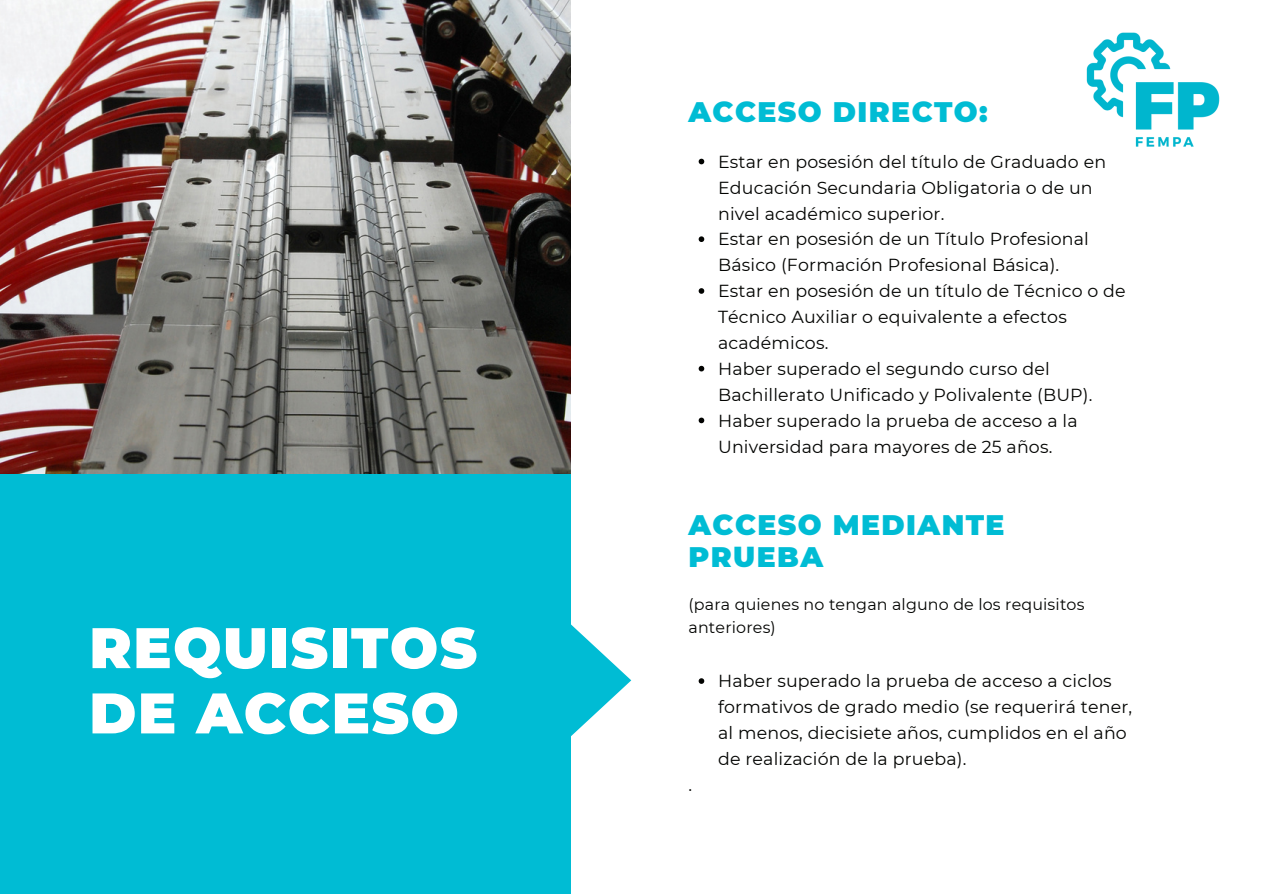
<style>
.page{position:relative;width:1263px;height:894px;background:#fff}
.page>*{position:absolute;margin:0;border:0;box-sizing:border-box;transform-origin:0 0}
.t1{font:900 57px/65.2px "Montserrat";letter-spacing:.025em;color:#fff}
.t2{font:900 28.2px/31.5px "Montserrat";letter-spacing:.05em;color:#00bcd4}
.t3{font:17.4px/25.8px "Montserrat";letter-spacing:.01em;color:#020301}
.t4{font:15.9px/23.5px "Montserrat";letter-spacing:.01em;color:#020301}
</style>
<div class="page">
<div style="left:0;top:0;width:1263px;height:893px;background:#00bcd4"></div>
<img style="left:0;top:0;width:571px;height:473px">
<div style="left:571px;top:0;width:692px;height:893px;background:#fff"></div>
<svg style="left:571px;top:624px;width:60px;height:112px"></svg>
<img style="left:1086px;top:32px;width:134px;height:115px">
<svg style="left:699px;top:678px;width:5px;height:5px"></svg>
<svg style="left:699px;top:159px;width:5px;height:5px"></svg>
<svg style="left:699px;top:236px;width:5px;height:6px"></svg>
<svg style="left:699px;top:288px;width:5px;height:6px"></svg>
<svg style="left:699px;top:366px;width:5px;height:5px"></svg>
<svg style="left:699px;top:417px;width:5px;height:6px"></svg>
<p class="t1" style="left:89px;top:615px;width:389px">REQUISITOS<br>DE ACCESO</p>
<p class="t2" style="left:688px;top:96px;width:301px">ACCESO DIRECTO:</p>
<p class="t3" style="left:718px;top:148px;width:389px">Estar en posesión del título de Graduado en<br>Educación Secundaria Obligatoria o de un nivel académico superior.</p>
<p class="t3" style="left:718px;top:226px;width:372px">Estar en posesión de un Título Profesional<br>Básico (Formación Profesional Básica).</p>
<p class="t3" style="left:718px;top:278px;width:409px">Estar en posesión de un título de Técnico o de<br>Técnico Auxiliar o equivalente a efectos académicos.</p>
<p class="t3" style="left:718px;top:355px;width:376px">Haber superado el segundo curso del<br>Bachillerato Unificado y Polivalente (BUP).</p>
<p class="t3" style="left:718px;top:407px;width:361px">Haber superado la prueba de acceso a la<br>Universidad para mayores de 25 años.</p>
<p class="t2" style="left:688px;top:509px;width:318px">ACCESO MEDIANTE<br>PRUEBA</p>
<p class="t4" style="left:688px;top:592px;width:397px">(para quienes no tengan alguno de los requisitos anteriores)</p>
<p class="t3" style="left:688px;top:771px;width:5px">.</p>
<p class="t3" style="left:718px;top:668px;width:416px">Haber superado la prueba de acceso a ciclos formativos de grado medio (se requerirá tener, al menos, diecisiete años, cumplidos en el año de realización de la prueba).</p>
</div>
